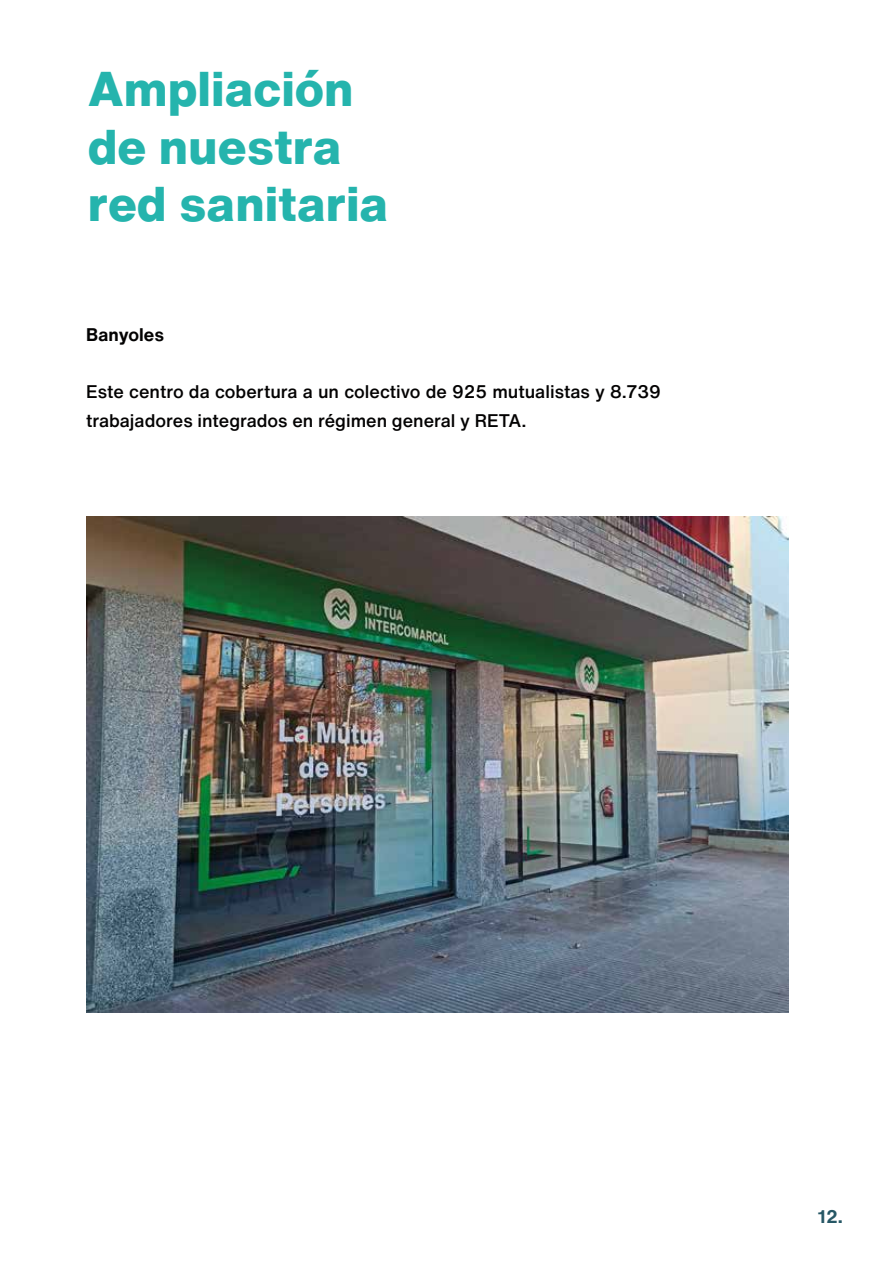
<style>
.page{position:relative;width:893px;height:1263px;background:#fff}
.page>*{position:absolute;margin:0;border:0;box-sizing:border-box;transform-origin:0 0}
.t1{font:800 48px/57.6px "Helvetica Now Text";color:#25b4ad}
.t2{font:500 18px/28.5px "Helvetica Now Text";color:#030202}
.t3{font:700 18px "Helvetica Now Text";color:#030202}
.t4{font:700 18px "Helvetica Now Text";color:#265765}
</style>
<div class="page">
<img style="left:86px;top:517px;width:702px;height:495px">
<h1 class="t1" style="left:88px;top:59px;width:302px">Ampliación de nuestra red sanitaria</h1>
<p class="t3" style="left:86px;top:321px;width:80px">Banyoles</p>
<p class="t2" style="left:86px;top:377px;width:576px">Este centro da cobertura a un colectivo de 925 mutualistas y 8.739 trabajadores integrados en régimen general y RETA.</p>
<p class="t4" style="left:818px;top:1203px;width:27px">12.</p>
</div>
